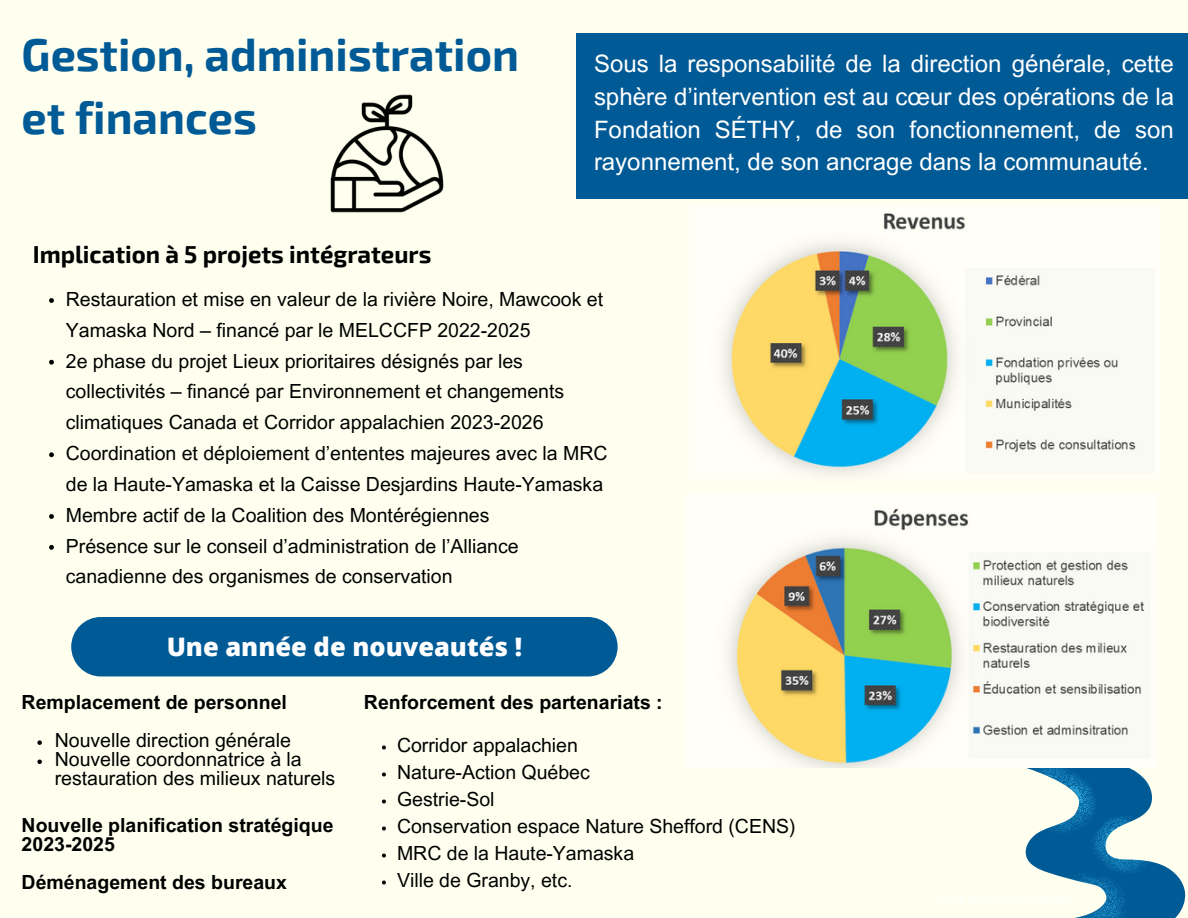
<style>
.page{position:relative;width:1188px;height:918px;background:#fffff0}
.page>*{position:absolute;margin:0;border:0;box-sizing:border-box;transform-origin:0 0}
.t1{font:700 45px/63px "Exo 2";color:#005a96}
.t2{font:800 25.5px "Open Sans";color:#fff}
.t3{font:24px/32.7px "Arial MT Pro";color:#fff;text-align:justify}
.t4{font:700 24px "Exo 2";color:#000}
.t5{font:19.5px/30.9px "Arial MT Pro";color:#000}
.t6{font:700 19.5px "Arial MT Pro";color:#000}
</style>
<div class="page">
<svg style="left:1025px;top:768px;width:161px;height:150px"></svg>
<div style="left:71px;top:617px;width:547px;height:59px;background:#005a96;border-radius:30px"></div>
<img style="left:330px;top:94px;width:114px;height:119px">
<div style="left:577px;top:33px;width:611px;height:165px;background:#005a96"></div>
<img style="left:723px;top:212px;width:421px;height:555px">
<svg style="left:49px;top:298px;width:5px;height:5px"></svg>
<svg style="left:49px;top:360px;width:5px;height:5px"></svg>
<svg style="left:49px;top:452px;width:5px;height:5px"></svg>
<svg style="left:49px;top:514px;width:5px;height:5px"></svg>
<svg style="left:49px;top:545px;width:5px;height:5px"></svg>
<svg style="left:37px;top:740px;width:5px;height:5px"></svg>
<svg style="left:37px;top:760px;width:5px;height:4px"></svg>
<svg style="left:382px;top:746px;width:4px;height:4px"></svg>
<svg style="left:382px;top:773px;width:4px;height:4px"></svg>
<svg style="left:382px;top:800px;width:4px;height:4px"></svg>
<svg style="left:382px;top:827px;width:4px;height:4px"></svg>
<svg style="left:382px;top:854px;width:4px;height:4px"></svg>
<svg style="left:382px;top:881px;width:4px;height:4px"></svg>
<p class="t1" style="left:22px;top:21px;width:499px">Gestion, administration et finances</p>
<p class="t4" style="left:33px;top:239px;width:400px">Implication à 5 projets intégrateurs</p>
<p class="t3" style="left:594px;top:51px;width:582px">Sous la responsabilité de la direction générale, cette sphère d’intervention est au cœur des opérations de la Fondation SÉTHY, de son fonctionnement, de son rayonnement, de son ancrage dans la communauté.</p>
<p class="t5" style="left:66px;top:286px;width:539px">Restauration et mise en valeur de la rivière Noire, Mawcook et<br>Yamaska Nord – financé par le MELCCFP 2022-2025</p>
<p class="t5" style="left:66px;top:348px;width:500px">2e phase du projet Lieux prioritaires désignés par les collectivités – financé par Environnement et changements climatiques Canada et Corridor appalachien 2023-2026</p>
<p class="t5" style="left:66px;top:440px;width:543px">Coordination et déploiement d’ententes majeures avec la MRC de la Haute-Yamaska et la Caisse Desjardins Haute-Yamaska</p>
<p class="t5" style="left:66px;top:502px;width:425px">Membre actif de la Coalition des Montérégiennes</p>
<p class="t5" style="left:66px;top:533px;width:454px">Présence sur le conseil d’administration de l’Alliance canadienne des organismes de conservation</p>
<p class="t2" style="left:167px;top:629px;width:357px">Une année de nouveautés !</p>
<p class="t6" style="left:22px;top:695px;width:267px">Remplacement de personnel</p>
<p class="t5" style="left:55px;top:727px;width:238px">Nouvelle direction générale</p>
<p class="t5" style="left:55px;top:752px;width:282px;line-height:19.2px">Nouvelle coordonnatrice à la restauration des milieux naturels</p>
<p class="t6" style="left:22px;top:817px;width:313px">Nouvelle planification stratégique</p>
<p class="t6" style="left:22px;top:837px;width:95px">2023-2025</p>
<p class="t6" style="left:22px;top:875px;width:267px">Déménagement des bureaux</p>
<p class="t6" style="left:364px;top:694px;width:300px">Renforcement des partenariats :</p>
<p class="t5" style="left:397px;top:732px;width:182px">Corridor appalachien</p>
<p class="t5" style="left:397px;top:759px;width:194px">Nature-Action Québec</p>
<p class="t5" style="left:397px;top:786px;width:99px">Gestrie-Sol</p>
<p class="t5" style="left:397px;top:813px;width:400px">Conservation espace Nature Shefford (CENS)</p>
<p class="t5" style="left:397px;top:840px;width:239px">MRC de la Haute-Yamaska</p>
<p class="t5" style="left:397px;top:867px;width:177px">Ville de Granby, etc.</p>
</div>
